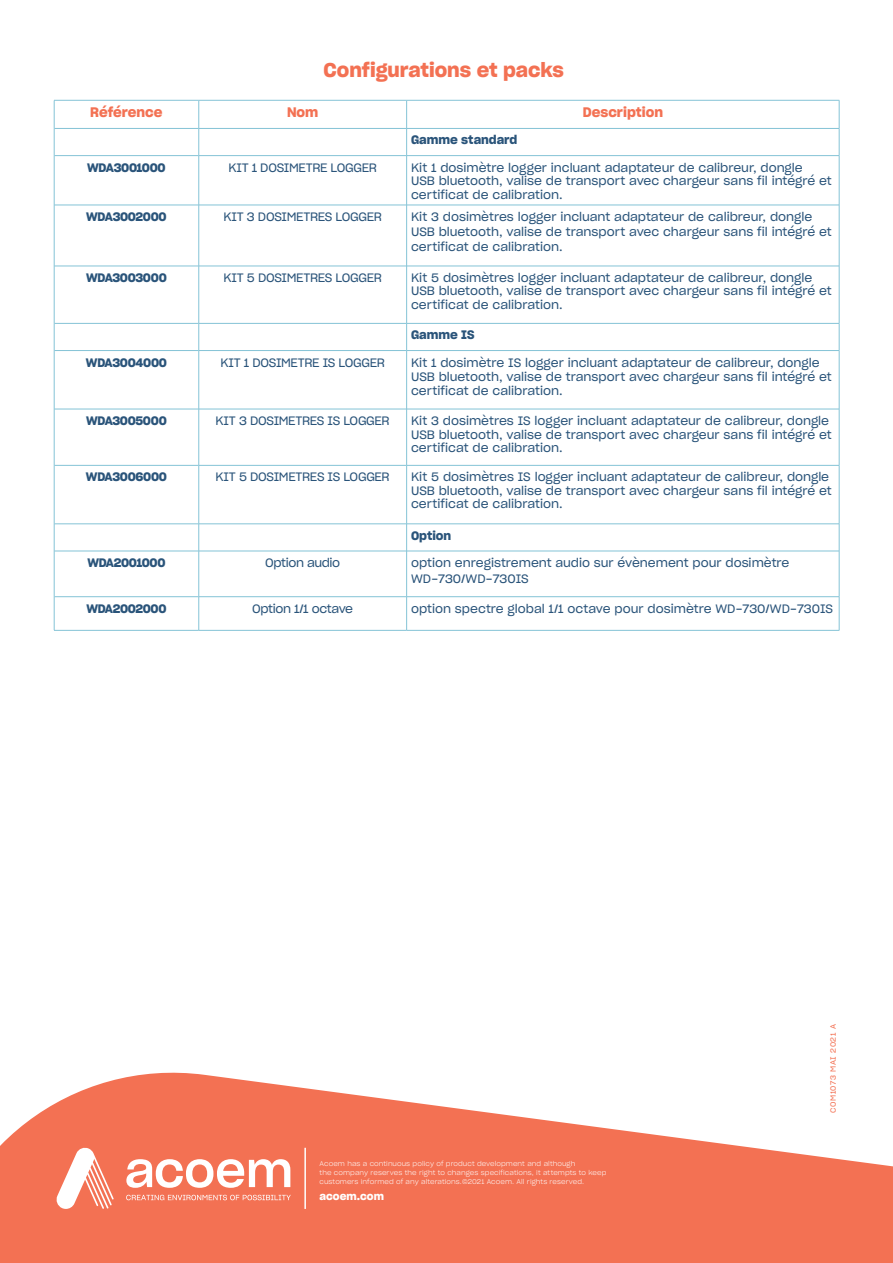
<style>
.page{position:relative;width:893px;height:1263px;background:#fff}
.page>*{position:absolute;margin:0;border:0;box-sizing:border-box;transform-origin:0 0}
.t1{font:19.5px "Sharp Grotesk Semi Bold 20";color:#f37153}
.t2{font:13.5px "Sharp Grotesk Semi Bold 20";color:#f37153}
.t3{font:12px/13.5px "Sharp Grotesk Book 20";color:#2a547a}
.t4{font:12px "Sharp Grotesk Book 20";letter-spacing:-.03em;color:#2a547a}
.t5{font:12px "Sharp Grotesk Semi Bold 20";letter-spacing:-.025em;color:#2a547a}
.t6{font:12px "Sharp Grotesk Semi Bold 20";color:#2a547a}
.t7{font:10.5px "Sharp Grotesk Semi Bold 20";letter-spacing:.005em;color:#fff}
.t8{font:7.5px "Sharp Grotesk Book 20";letter-spacing:.07em;color:#f37153}
.t9{font:6.75px/9px "Sharp Grotesk Light 20";letter-spacing:.01em;color:#fff}
</style>
<div class="page">
<svg style="left:0;top:1072px;width:893px;height:191px;fill:#f37153"></svg>
<svg style="left:55px;top:1146px;width:59px;height:63px"></svg>
<svg style="left:126px;top:1159px;width:164px;height:29px"></svg>
<svg style="left:126px;top:1195px;width:165px;height:5px"></svg>
<hr style="left:304px;top:1148px;width:2px;height:61px;background:#fff">
<hr style="left:54px;top:128px;width:145px;height:1px;background:#84c3d6">
<hr style="left:407px;top:128px;width:432px;height:1px;background:#84c3d6">
<hr style="left:54px;top:155px;width:145px;height:1px;background:#84c3d6">
<hr style="left:407px;top:155px;width:432px;height:1px;background:#84c3d6">
<hr style="left:54px;top:205px;width:145px;height:1px;background:#84c3d6">
<hr style="left:199px;top:205px;width:207px;height:1px;background:#84c3d6">
<hr style="left:407px;top:205px;width:432px;height:1px;background:#84c3d6">
<hr style="left:54px;top:266px;width:145px;height:1px;background:#84c3d6">
<hr style="left:199px;top:266px;width:207px;height:1px;background:#84c3d6">
<hr style="left:407px;top:266px;width:432px;height:1px;background:#84c3d6">
<hr style="left:54px;top:323px;width:145px;height:1px;background:#84c3d6">
<hr style="left:199px;top:323px;width:207px;height:1px;background:#84c3d6">
<hr style="left:407px;top:323px;width:432px;height:1px;background:#84c3d6">
<hr style="left:54px;top:350px;width:145px;height:1px;background:#84c3d6">
<hr style="left:199px;top:350px;width:207px;height:1px;background:#84c3d6">
<hr style="left:407px;top:350px;width:432px;height:1px;background:#84c3d6">
<hr style="left:54px;top:409px;width:145px;height:1px;background:#84c3d6">
<hr style="left:199px;top:409px;width:207px;height:1px;background:#84c3d6">
<hr style="left:407px;top:409px;width:432px;height:1px;background:#84c3d6">
<hr style="left:54px;top:465px;width:145px;height:1px;background:#84c3d6">
<hr style="left:199px;top:465px;width:207px;height:1px;background:#84c3d6">
<hr style="left:407px;top:465px;width:432px;height:1px;background:#84c3d6">
<hr style="left:54px;top:523px;width:145px;height:1px;background:#84c3d6">
<hr style="left:199px;top:523px;width:207px;height:1px;background:#84c3d6">
<hr style="left:407px;top:523px;width:432px;height:1px;background:#84c3d6">
<hr style="left:54px;top:551px;width:145px;height:1px;background:#84c3d6">
<hr style="left:199px;top:551px;width:207px;height:1px;background:#84c3d6">
<hr style="left:407px;top:551px;width:432px;height:1px;background:#84c3d6">
<hr style="left:54px;top:596px;width:145px;height:1px;background:#84c3d6">
<hr style="left:199px;top:596px;width:207px;height:1px;background:#84c3d6">
<hr style="left:407px;top:596px;width:432px;height:1px;background:#84c3d6">
<hr style="left:54px;top:100px;width:145px;height:1px;background:#84c3d6">
<hr style="left:407px;top:100px;width:432px;height:1px;background:#84c3d6">
<svg style="left:54px;top:100px;width:1px;height:56px"></svg>
<svg style="left:839px;top:100px;width:1px;height:56px"></svg>
<hr style="left:54px;top:156px;width:1px;height:49px;background:#84c3d6">
<hr style="left:839px;top:156px;width:1px;height:49px;background:#84c3d6">
<hr style="left:54px;top:205px;width:1px;height:61px;background:#84c3d6">
<hr style="left:839px;top:205px;width:1px;height:61px;background:#84c3d6">
<hr style="left:54px;top:266px;width:1px;height:57px;background:#84c3d6">
<hr style="left:839px;top:266px;width:1px;height:57px;background:#84c3d6">
<svg style="left:54px;top:323px;width:1px;height:28px"></svg>
<svg style="left:839px;top:323px;width:1px;height:28px"></svg>
<hr style="left:54px;top:351px;width:1px;height:58px;background:#84c3d6">
<hr style="left:839px;top:351px;width:1px;height:58px;background:#84c3d6">
<hr style="left:54px;top:409px;width:1px;height:56px;background:#84c3d6">
<hr style="left:839px;top:409px;width:1px;height:56px;background:#84c3d6">
<hr style="left:54px;top:465px;width:1px;height:59px;background:#84c3d6">
<hr style="left:839px;top:465px;width:1px;height:59px;background:#84c3d6">
<svg style="left:54px;top:524px;width:1px;height:27px"></svg>
<svg style="left:839px;top:524px;width:1px;height:27px"></svg>
<hr style="left:54px;top:551px;width:1px;height:46px;background:#84c3d6">
<hr style="left:839px;top:551px;width:1px;height:46px;background:#84c3d6">
<hr style="left:54px;top:597px;width:1px;height:33px;background:#84c3d6">
<hr style="left:839px;top:597px;width:1px;height:33px;background:#84c3d6">
<hr style="left:54px;top:630px;width:145px;height:1px;background:#84c3d6">
<hr style="left:407px;top:630px;width:432px;height:1px;background:#84c3d6">
<hr style="left:199px;top:155px;width:208px;height:1px;background:#84c3d6">
<hr style="left:198px;top:156px;width:1px;height:49px;background:#84c3d6">
<hr style="left:406px;top:156px;width:1px;height:49px;background:#84c3d6">
<hr style="left:198px;top:205px;width:1px;height:61px;background:#84c3d6">
<hr style="left:406px;top:205px;width:1px;height:61px;background:#84c3d6">
<hr style="left:198px;top:266px;width:1px;height:57px;background:#84c3d6">
<hr style="left:406px;top:266px;width:1px;height:57px;background:#84c3d6">
<svg style="left:198px;top:323px;width:1px;height:28px"></svg>
<svg style="left:406px;top:323px;width:1px;height:28px"></svg>
<hr style="left:198px;top:351px;width:1px;height:58px;background:#84c3d6">
<hr style="left:406px;top:351px;width:1px;height:58px;background:#84c3d6">
<hr style="left:198px;top:409px;width:1px;height:56px;background:#84c3d6">
<hr style="left:406px;top:409px;width:1px;height:56px;background:#84c3d6">
<hr style="left:198px;top:465px;width:1px;height:59px;background:#84c3d6">
<hr style="left:406px;top:465px;width:1px;height:59px;background:#84c3d6">
<svg style="left:198px;top:524px;width:1px;height:27px"></svg>
<svg style="left:406px;top:524px;width:1px;height:27px"></svg>
<hr style="left:198px;top:551px;width:1px;height:46px;background:#84c3d6">
<hr style="left:406px;top:551px;width:1px;height:46px;background:#84c3d6">
<hr style="left:198px;top:597px;width:1px;height:33px;background:#84c3d6">
<hr style="left:406px;top:597px;width:1px;height:33px;background:#84c3d6">
<hr style="left:199px;top:630px;width:208px;height:1px;background:#84c3d6">
<hr style="left:199px;top:100px;width:208px;height:1px;background:#84c3d6">
<svg style="left:198px;top:100px;width:1px;height:55px"></svg>
<svg style="left:406px;top:100px;width:1px;height:55px"></svg>
<hr style="left:199px;top:128px;width:208px;height:1px;background:#84c3d6">
<p class="t1" style="left:323px;top:54px;width:242px">Configurations et packs</p>
<p class="t2" style="left:90px;top:102px;width:74px">Référence</p>
<p class="t2" style="left:287px;top:102px;width:33px">Nom</p>
<p class="t2" style="left:583px;top:102px;width:82px">Description</p>
<p class="t6" style="left:411px;top:130px;width:108px">Gamme standard</p>
<p class="t5" style="left:87px;top:158px;width:80px">WDA3001000</p>
<p class="t4" style="left:228px;top:158px;width:150px">KIT 1 DOSIMETRE LOGGER</p>
<p class="t3" style="left:411px;top:160px;width:422px">Kit 1 dosimètre logger incluant adaptateur de calibreur, dongle<br>USB bluetooth, valise de transport avec chargeur sans fil intégré et certificat de calibration.</p>
<p class="t5" style="left:86px;top:207px;width:82px">WDA3002000</p>
<p class="t4" style="left:224px;top:207px;width:160px">KIT 3 DOSIMETRES LOGGER</p>
<p class="t3" style="left:411px;top:208px;width:422px;line-height:15px">Kit 3 dosimètres logger incluant adaptateur de calibreur, dongle<br>USB bluetooth, valise de transport avec chargeur sans fil intégré et certificat de calibration.</p>
<p class="t5" style="left:86px;top:268px;width:82px">WDA3003000</p>
<p class="t4" style="left:223px;top:268px;width:160px">KIT 5 DOSIMETRES LOGGER</p>
<p class="t3" style="left:411px;top:270px;width:422px">Kit 5 dosimètres logger incluant adaptateur de calibreur, dongle<br>USB bluetooth, valise de transport avec chargeur sans fil intégré et certificat de calibration.</p>
<p class="t5" style="left:411px;top:325px;width:65px">Gamme IS</p>
<p class="t5" style="left:86px;top:352px;width:83px">WDA3004000</p>
<p class="t4" style="left:220px;top:353px;width:166px">KIT 1 DOSIMETRE IS LOGGER</p>
<p class="t3" style="left:411px;top:354px;width:422px;line-height:14.4px">Kit 1 dosimètre IS logger incluant adaptateur de calibreur, dongle<br>USB bluetooth, valise de transport avec chargeur sans fil intégré et certificat de calibration.</p>
<p class="t5" style="left:86px;top:411px;width:82px">WDA3005000</p>
<p class="t4" style="left:216px;top:411px;width:176px">KIT 3 DOSIMETRES IS LOGGER</p>
<p class="t3" style="left:411px;top:413px;width:422px">Kit 3 dosimètres IS logger incluant adaptateur de calibreur, dongle<br>USB bluetooth, valise de transport avec chargeur sans fil intégré et certificat de calibration.</p>
<p class="t5" style="left:86px;top:467px;width:83px">WDA3006000</p>
<p class="t4" style="left:216px;top:467px;width:176px">KIT 5 DOSIMETRES IS LOGGER</p>
<p class="t3" style="left:411px;top:470px;width:422px">Kit 5 dosimètres IS logger incluant adaptateur de calibreur, dongle<br>USB bluetooth, valise de transport avec chargeur sans fil intégré et certificat de calibration.</p>
<p class="t5" style="left:411px;top:526px;width:42px">Option</p>
<p class="t5" style="left:87px;top:553px;width:80px">WDA2001000</p>
<p class="t4" style="left:265px;top:553px;width:77px">Option audio</p>
<p class="t3" style="left:411px;top:555px;width:380px">option enregistrement audio sur évènement pour dosimètre</p>
<p class="t3" style="left:411px;top:571px;width:119px">WD-730/WD-730IS</p>
<p class="t5" style="left:86px;top:599px;width:82px">WDA2002000</p>
<p class="t4" style="left:252px;top:599px;width:102px">Option 1/1 octave</p>
<p class="t3" style="left:411px;top:601px;width:423px">option spectre global 1/1 octave pour dosimètre WD-730/WD-730IS</p>
<p class="t9" style="left:320px;top:1158px;width:288px">Acoem has a continuous policy of product development and although<br>the company reserves the right to changes specifications, it attempts to keep customers informed of any alterations.©2021 Acoem. All rights reserved.</p>
<p class="t7" style="left:320px;top:1188px;width:66px">acoem.com</p>
<p class="t8" style="left:827px;top:1113px;width:90px;rotate:-90deg">COM1073 MAI 2021 A</p>
</div>
